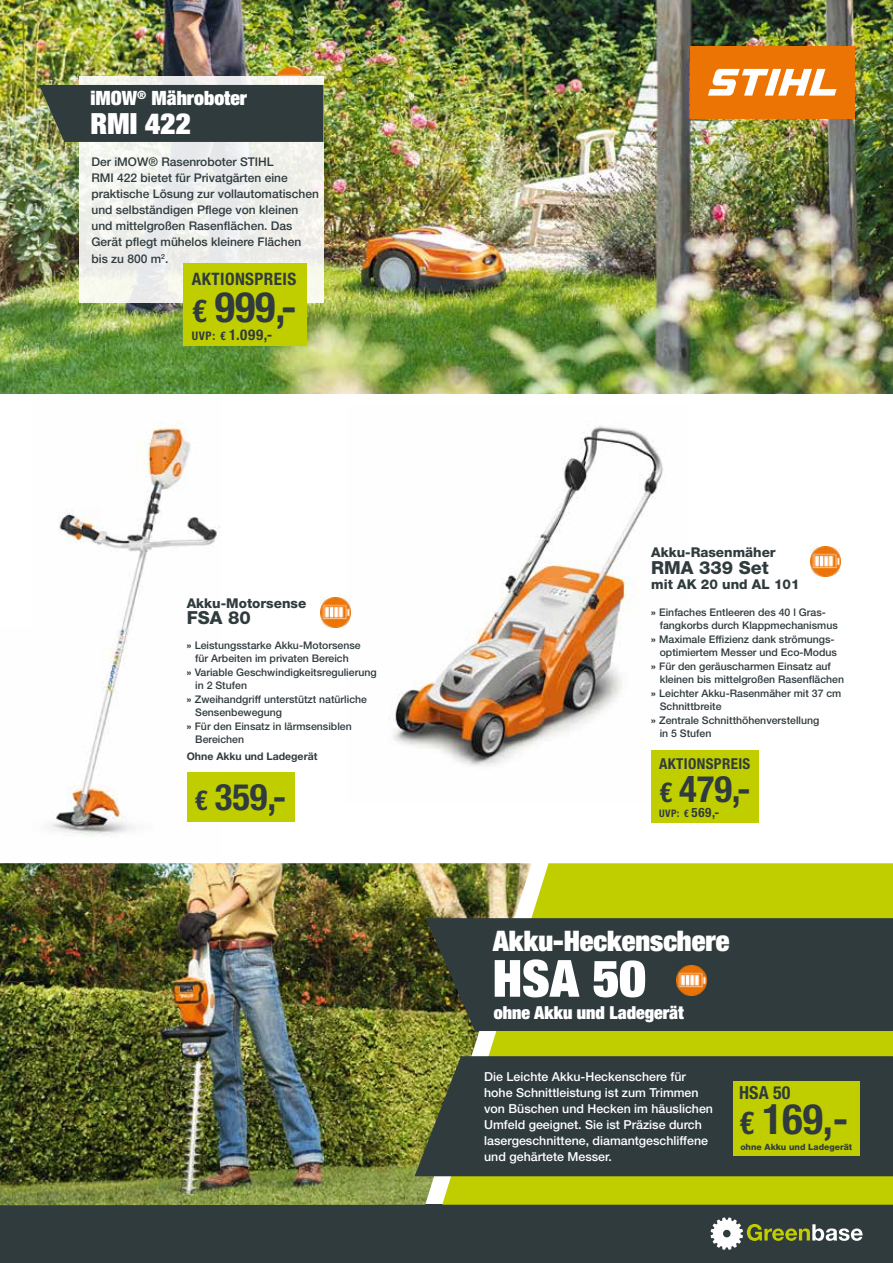
<style>
.page{position:relative;width:893px;height:1263px;background:#fff}
.page>*{position:absolute;margin:0;border:0;box-sizing:border-box;transform-origin:0 0}
.t1{font:900 condensed 51.3px "Helvetica Neue LT Std";color:#fff}
.t2{font:700 condensed 42px "Helvetica Neue LT Std";color:#303b3e}
.t3{font:700 condensed 36.6px "Helvetica Neue LT Std";color:#303b3e}
.t4{font:900 condensed 29.25px "Helvetica Neue LT Std";color:#fff}
.t5{font:900 condensed 28.35px "Helvetica Neue LT Std";color:#fff}
.t6{font:900 condensed 19.8px "Helvetica Neue LT Std";color:#fff}
.t7{font:900 condensed 18px "Helvetica Neue LT Std";color:#fff}
.t8{font:800 18px "Helvetica Neue LT Std";color:#303b3e}
.t9{font:700 condensed 18px "Helvetica Neue LT Std";color:#303b3e}
.t10{font:700 condensed 17.1px "Helvetica Neue LT Std";letter-spacing:.025em;color:#303b3e}
.t11{font:700 condensed 15px "Helvetica Neue LT Std";letter-spacing:.025em;color:#303b3e}
.t12{font:700 condensed 14.85px "Helvetica Neue LT Std";color:#303b3e}
.t13{font:800 13.5px "Helvetica Neue LT Std";color:#303b3e}
.t14{font:500 12.45px/15.9px "Helvetica Neue LT Std";color:#fff}
.t15{font:500 12px/16.2px "Helvetica Neue LT Std";color:#303b3e}
.t16{font:500 10.5px "Helvetica Neue LT Std";color:#303b3e}
.t17{font:700 10.5px "Helvetica Neue LT Std";color:#303b3e}
.t18{font:700 condensed 10.35px "Helvetica Neue LT Std";color:#303b3e}
.t19{font:800 8.7px "Helvetica Neue LT Std";color:#303b3e}
.s1{font-size:31.5px}
.s2{font-size:11.85px}
.s3{font-weight:800}
.s4{font-size:27.45px}
.s5{font-size:12.9px}
</style>
<div class="page">
<img style="left:32px;top:393px;width:188px;height:444px">
<img style="left:0;top:393px;width:32px;height:1px">
<div style="left:0;top:1205px;width:893px;height:58px;background:#303b3e"></div>
<svg style="left:711px;top:1217px;width:152px;height:33px"></svg>
<img style="left:0;top:863px;width:442px;height:342px">
<svg style="left:442px;top:863px;width:451px;height:342px;background:#bcc811"></svg>
<div style="left:426px;top:918px;width:467px;height:113px;background:#303b3e"></div>
<div style="left:415px;top:1056px;width:478px;height:120px;background:#303b3e"></div>
<img style="left:676px;top:965px;width:30px;height:30px">
<div style="left:733px;top:1081px;width:127px;height:75px;background:#c0ce00"></div>
<img style="left:0;top:0;width:893px;height:393px">
<div style="left:690px;top:46px;width:164px;height:72px;background:#ec7404"></div>
<svg style="left:708px;top:69px;width:128px;height:27px"></svg>
<img style="left:276px;top:67px;width:29px;height:9px">
<div style="left:80px;top:76px;width:244px;height:227px;background:#eeefeb"></div>
<div style="left:39px;top:85px;width:285px;height:57px;background:#303b3e"></div>
<div style="left:183px;top:263px;width:123px;height:83px;background:#c0ce00"></div>
<img style="left:350px;top:426px;width:313px;height:340px">
<div style="left:187px;top:772px;width:108px;height:50px;background:#c0ce00"></div>
<img style="left:321px;top:598px;width:29px;height:29px">
<div style="left:651px;top:750px;width:108px;height:72px;background:#c0ce00"></div>
<img style="left:811px;top:547px;width:29px;height:29px">
<h3 class="t6" style="left:90px;top:86px;width:158px">iMOW<sup>®</sup> Mähroboter</h3>
<h3 class="t4" style="left:90px;top:105px;width:102px">RMI 422</h3>
<p class="t15" style="left:91px;top:153px;width:229px">Der iMOW® Rasenroboter STIHL<br>RMI 422 bietet für Privatgärten eine praktische Lösung zur vollautomatischen und selbständigen Pflege von kleinen und mittelgroßen Rasenflächen. Das Gerät pflegt mühelos kleinere Flächen bis zu 800 m<sup>2</sup>.</p>
<h3 class="t10" style="left:192px;top:268px;width:106px">AKTIONSPREIS</h3>
<h2 class="t2" style="left:192px;top:282px;width:106px"><span class="s1">€</span> 999,-</h2>
<h3 class="t12" style="left:192px;top:326px;width:82px"><span class="s2">UVP: €</span> 1.099,-</h3>
<p class="t13" style="left:187px;top:595px;width:121px">Akku-Motorsense</p>
<h3 class="t8" style="left:187px;top:607px;width:66px">FSA 80</h3>
<p class="t16" style="left:187px;top:639px;width:175px"><span class="s3">»</span> Leistungsstarke Akku-Motorsense</p>
<p class="t16" style="left:195px;top:652px;width:155px">für Arbeiten im privaten Bereich</p>
<p class="t16" style="left:187px;top:666px;width:191px"><span class="s3">»</span> Variable Geschwindigkeitsregulierung</p>
<p class="t16" style="left:195px;top:679px;width:53px">in 2 Stufen</p>
<p class="t16" style="left:187px;top:693px;width:182px"><span class="s3">»</span> Zweihandgriff unterstützt natürliche</p>
<p class="t16" style="left:195px;top:706px;width:88px">Sensenbewegung</p>
<p class="t16" style="left:187px;top:720px;width:166px"><span class="s3">»</span> Für den Einsatz in lärmsensiblen</p>
<p class="t16" style="left:195px;top:733px;width:50px">Bereichen</p>
<p class="t17" style="left:187px;top:749px;width:132px">Ohne Akku und Ladegerät</p>
<h3 class="t3" style="left:195px;top:775px;width:93px"><span class="s4">€</span> 359,-</h3>
<p class="t13" style="left:651px;top:544px;width:126px">Akku-Rasenmäher</p>
<h3 class="t8" style="left:651px;top:557px;width:119px">RMA 339 Set</h3>
<p class="t13" style="left:651px;top:576px;width:150px">mit AK 20 und AL 101</p>
<p class="t16" style="left:651px;top:606px;width:176px"><span class="s3">»</span> Einfaches Entleeren des 40 l Gras-</p>
<p class="t16" style="left:660px;top:619px;width:180px">fangkorbs durch Klappmechanismus</p>
<p class="t16" style="left:651px;top:633px;width:185px"><span class="s3">»</span> Maximale Effizienz dank strömungs-</p>
<p class="t16" style="left:660px;top:646px;width:179px">optimiertem Messer und Eco-Modus</p>
<p class="t16" style="left:651px;top:660px;width:181px"><span class="s3">»</span> Für den geräuscharmen Einsatz auf</p>
<p class="t16" style="left:660px;top:673px;width:186px">kleinen bis mittelgroßen Rasenflächen</p>
<p class="t16" style="left:651px;top:687px;width:192px"><span class="s3">»</span> Leichter Akku-Rasenmäher mit 37 cm</p>
<p class="t16" style="left:660px;top:700px;width:63px">Schnittbreite</p>
<p class="t16" style="left:651px;top:714px;width:170px"><span class="s3">»</span> Zentrale Schnitthöhenverstellung</p>
<p class="t16" style="left:660px;top:727px;width:53px">in 5 Stufen</p>
<h3 class="t3" style="left:659px;top:766px;width:93px"><span class="s4">€</span> 479,-</h3>
<p class="t18" style="left:659px;top:807px;width:62px">UVP: € <span class="s5">569,-</span></p>
<h3 class="t11" style="left:659px;top:755px;width:93px">AKTIONSPREIS</h3>
<h3 class="t5" style="left:493px;top:922px;width:238px">Akku-Heckenschere</h3>
<h1 class="t1" style="left:493px;top:946px;width:155px">HSA 50</h1>
<h3 class="t7" style="left:494px;top:1001px;width:191px">ohne Akku und Ladegerät</h3>
<p class="t14" style="left:484px;top:1069px;width:230px">Die Leichte Akku-Heckenschere für hohe Schnittleistung ist zum Trimmen von Büschen und Hecken im häuslichen Umfeld geeignet. Sie ist Präzise durch lasergeschnittene, diamantgeschliffene und gehärtete Messer.</p>
<h3 class="t9" style="left:739px;top:1081px;width:53px">HSA 50</h3>
<h2 class="t2" style="left:739px;top:1093px;width:111px"><span class="s1">€</span> 169,-</h2>
<p class="t19" style="left:740px;top:1142px;width:113px">ohne Akku und Ladegerät</p>
</div>
